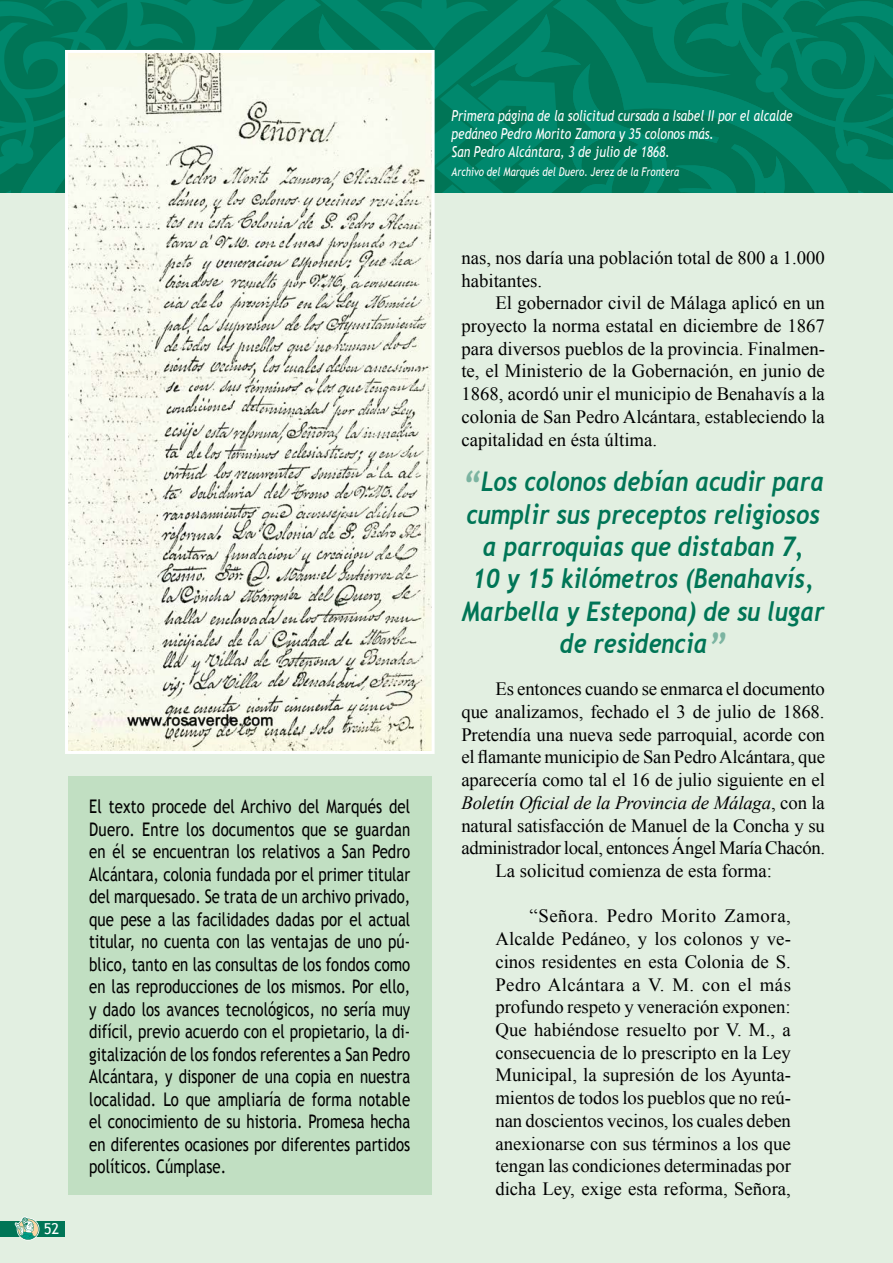
<style>
.page{position:relative;width:893px;height:1263px;background:#fff}
.page>*{position:absolute;margin:0;border:0;box-sizing:border-box;transform-origin:0 0}
.t1{font:italic 700 27px/32.4px "Trebuchet";color:#007556;text-align:center;scale:.86 1}
.t2{font:18.75px/22.6px "Times New Roman";color:#000;text-align:justify}
.t3{font:18.75px/22.5px "Trebuchet MS";color:#000;text-align:justify;scale:.8 1}
.t4{font:italic 15px/18px "Trebuchet MS";color:#fff;scale:.8 1}
.t5{font:15px "Trebuchet MS";color:#fff}
.t6{font:italic 12px "Trebuchet MS";color:#fff;scale:.8 1}
.s1{font-size:40.5px;color:#7cb4a1}
.s2{font-style:italic}
</style>
<div class="page">
<div style="left:0;top:193px;width:893px;height:1070px;background:#e2efe1"></div>
<div style="left:0;top:1221px;width:65px;height:16px;background:#007556"></div>
<svg style="left:15px;top:1216px;width:24px;height:24px"></svg>
<svg style="left:0;top:0;width:893px;height:193px;background:#007e61"></svg>
<svg style="left:64px;top:48px;width:372px;height:706px"></svg>
<div style="left:68px;top:776px;width:364px;height:419px;background:#c1dfc2"></div>
<p class="t5" style="left:44px;top:1220px;width:17px">52</p>
<p class="t3" style="left:89px;top:796px;width:403px">El texto procede del Archivo del Marqués del Duero. Entre los documentos que se guardan en él se encuentran los relativos a San Pedro Alcántara, colonia fundada por el primer titular del marquesado. Se trata de un archivo privado, que pese a las facilidades dadas por el actual titular, no cuenta con las ventajas de uno pú&shy;blico, tanto en las consultas de los fondos como en las reproducciones de los mismos. Por ello, y dado los avances tecnológicos, no sería muy difícil, previo acuerdo con el propietario, la di&shy;gitalización de los fondos referentes a San Pedro Alcántara, y disponer de una copia en nuestra localidad. Lo que ampliaría de forma notable el conocimiento de su historia. Promesa hecha en diferentes ocasiones por diferentes partidos políticos. Cúmplase.</p>
<p class="t4" style="left:452px;top:107px;width:428px">Primera página de la solicitud cursada a Isabel II por el alcalde pedáneo Pedro Morito Zamora y 35 colonos más.</p>
<p class="t4" style="left:452px;top:143px;width:274px">San Pedro Alcántara, 3 de julio de 1868.</p>
<p class="t6" style="left:452px;top:164px;width:286px">Archivo del Marqués del Duero. Jerez de la Frontera</p>
<p class="t2" style="left:461px;top:246px;width:365px">nas, nos daría una población total de 800 a 1.000 habitantes.</p>
<p class="t2" style="left:461px;top:291px;width:365px;text-indent:34px">El gobernador civil de Málaga aplicó en un proyecto la norma estatal en diciembre de 1867 para diversos pueblos de la provincia. Finalmen&shy;te, el Ministerio de la Gobernación, en junio de 1868, acordó unir el municipio de Benahavís a la colonia de San Pedro Alcántara, estableciendo la capitalidad en ésta última.</p>
<p class="t1" style="left:462px;top:466px;width:423px"><span class="s1">“</span>Los colonos debían acudir para cumplir sus preceptos religiosos a parroquias que distaban 7,<br>10 y 15 kilómetros (Benahavís,<br>Marbella y Estepona) de su lugar de residencia<span class="s1">”</span></p>
<p class="t2" style="left:461px;top:677px;width:365px;text-indent:34px">Es entonces cuando se enmarca el documento que analizamos, fechado el 3 de julio de 1868.<br>Pretendía una nueva sede parroquial, acorde con el flamante municipio de San Pedro Alcántara, que aparecería como tal el 16 de julio siguiente en el <span class="s2">Boletín Oficial de la Provincia de Málaga</span>, con la natural satisfacción de Manuel de la Concha y su administrador local, entonces Ángel María Chacón.</p>
<p class="t2" style="left:495px;top:859px;width:278px">La solicitud comienza de esta forma:</p>
<p class="t2" style="left:495px;top:904px;width:297px;text-indent:34px">“Señora. Pedro Morito Zamora, Alcalde Pedáneo, y los colonos y ve&shy;cinos residentes en esta Colonia de S.<br>Pedro Alcántara a V. M. con el más profundo respeto y veneración exponen:<br>Que habiéndose resuelto por V. M., a consecuencia de lo prescripto en la Ley Municipal, la supresión de los Ayunta&shy;mientos de todos los pueblos que no reú&shy;nan doscientos vecinos, los cuales deben anexionarse con sus términos a los que tengan las condiciones determinadas por dicha Ley, exige esta reforma, Señora,</p>
</div>
